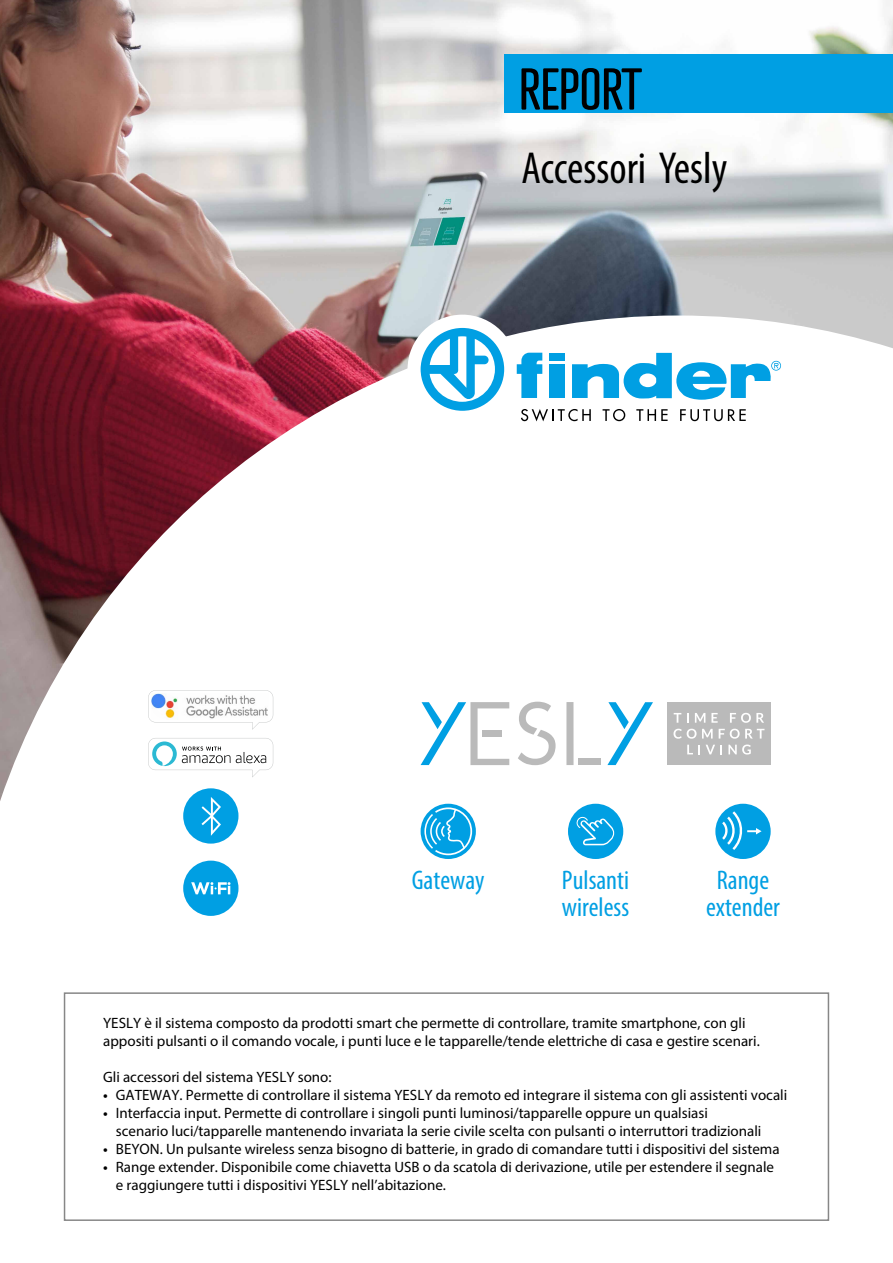
<style>
.page{position:relative;width:893px;height:1263px;background:#fff}
.page>*{position:absolute;margin:0;border:0;box-sizing:border-box;transform-origin:0 0}
.t1{font:57px "Atrament Std";color:#000}
.t2{font:condensed 45px "Myriad Pro";color:#000}
.t3{font:condensed 27px/27px "Myriad Pro";color:#009fe3}
.t4{font:15px/18px "Myriad Pro";color:#000}
.s1{font-weight:600}
</style>
<div class="page">
<img style="left:0;top:0;width:893px;height:801px">
<div style="left:408px;top:315px;width:109px;height:109px;background:#fff;border-radius:50%"></div>
<svg style="left:421px;top:328px;width:83px;height:83px"></svg>
<svg style="left:572px;top:353px;width:209px;height:47px"></svg>
<svg style="left:517px;top:353px;width:25px;height:45px"></svg>
<div style="left:549px;top:364px;width:15px;height:34px;background:#009fe3"></div>
<div style="left:549px;top:353px;width:15px;height:7px;background:#009fe3"></div>
<svg style="left:521px;top:409px;width:70px;height:12px"></svg>
<svg style="left:603px;top:409px;width:22px;height:12px"></svg>
<svg style="left:636px;top:409px;width:32px;height:12px"></svg>
<svg style="left:680px;top:409px;width:66px;height:12px"></svg>
<div style="left:504px;top:54px;width:389px;height:58px;background:#009fe3"></div>
<div style="left:64px;top:992px;width:765px;height:229px;border:2px solid #878787"></div>
<div style="left:421px;top:804px;width:55px;height:55px;background:#009fe3;border-radius:50%"></div>
<svg style="left:424px;top:807px;width:49px;height:49px"></svg>
<div style="left:568px;top:804px;width:55px;height:55px;background:#009fe3;border-radius:50%"></div>
<svg style="left:577px;top:817px;width:37px;height:28px"></svg>
<div style="left:715px;top:804px;width:56px;height:55px;background:#009fe3;border-radius:50%"></div>
<svg style="left:722px;top:811px;width:39px;height:39px"></svg>
<svg style="left:148px;top:738px;width:125px;height:39px"></svg>
<svg style="left:148px;top:690px;width:125px;height:40px"></svg>
<img style="left:151px;top:693px;width:117px;height:26px">
<div style="left:183px;top:788px;width:55px;height:56px;background:#009fe3;border-radius:50%"></div>
<svg style="left:201px;top:797px;width:20px;height:39px"></svg>
<div style="left:183px;top:861px;width:55px;height:55px;background:#009fe3;border-radius:50%"></div>
<svg style="left:191px;top:882px;width:39px;height:12px"></svg>
<div style="left:667px;top:702px;width:104px;height:63px;background:#bababa"></div>
<svg style="left:674px;top:713px;width:7px;height:10px"></svg>
<svg style="left:687px;top:713px;width:2px;height:10px"></svg>
<svg style="left:695px;top:713px;width:10px;height:10px"></svg>
<svg style="left:711px;top:713px;width:7px;height:10px"></svg>
<svg style="left:730px;top:713px;width:34px;height:10px"></svg>
<svg style="left:673px;top:729px;width:91px;height:25px"></svg>
<div style="left:566px;top:702px;width:7px;height:63px;background:#bababa"></div>
<div style="left:578px;top:759px;width:22px;height:6px;background:#bababa"></div>
<svg style="left:421px;top:702px;width:88px;height:63px"></svg>
<svg style="left:518px;top:702px;width:38px;height:63px"></svg>
<svg style="left:607px;top:702px;width:46px;height:63px"></svg>
<h1 class="t1" style="left:519px;top:53px;width:124px">REPORT</h1>
<h2 class="t2" style="left:521px;top:140px;width:207px">Accessori Yesly</h2>
<h3 class="t3" style="left:412px;top:866px;width:74px">Gateway</h3>
<h3 class="t3" style="left:562px;top:866px;width:69px">Pulsanti wireless</h3>
<h3 class="t3" style="left:706px;top:866px;width:75px;text-align:center">Range extender</h3>
<p class="t4" style="left:103px;top:1014px;width:658px">YESLY è il sistema composto da prodotti smart che permette di controllare, tramite smartphone, con gli appositi pulsanti o il comando vocale, i punti luce e le tapparelle/tende elettriche di casa e gestire scenari.</p>
<p class="t4" style="left:103px;top:1068px;width:230px">Gli accessori del sistema YESLY sono:</p>
<p class="t4" style="left:103px;top:1086px;width:686px"><span class="s1">•</span> GATEWAY. Permette di controllare il sistema YESLY da remoto ed integrare il sistema con gli assistenti vocali</p>
<p class="t4" style="left:116px;top:1104px;width:647px;text-indent:-13px"><span class="s1">•</span> Interfaccia input. Permette di controllare i singoli punti luminosi/tapparelle oppure un qualsiasi scenario luci/tapparelle mantenendo invariata la serie civile scelta con pulsanti o interruttori tradizionali</p>
<p class="t4" style="left:103px;top:1140px;width:678px"><span class="s1">•</span> BEYON. Un pulsante wireless senza bisogno di batterie, in grado di comandare tutti i dispositivi del sistema</p>
<p class="t4" style="left:116px;top:1158px;width:660px;text-indent:-13px"><span class="s1">•</span> Range extender. Disponibile come chiavetta USB o da scatola di derivazione, utile per estendere il segnale e raggiungere tutti i dispositivi YESLY nell’abitazione.</p>
</div>
